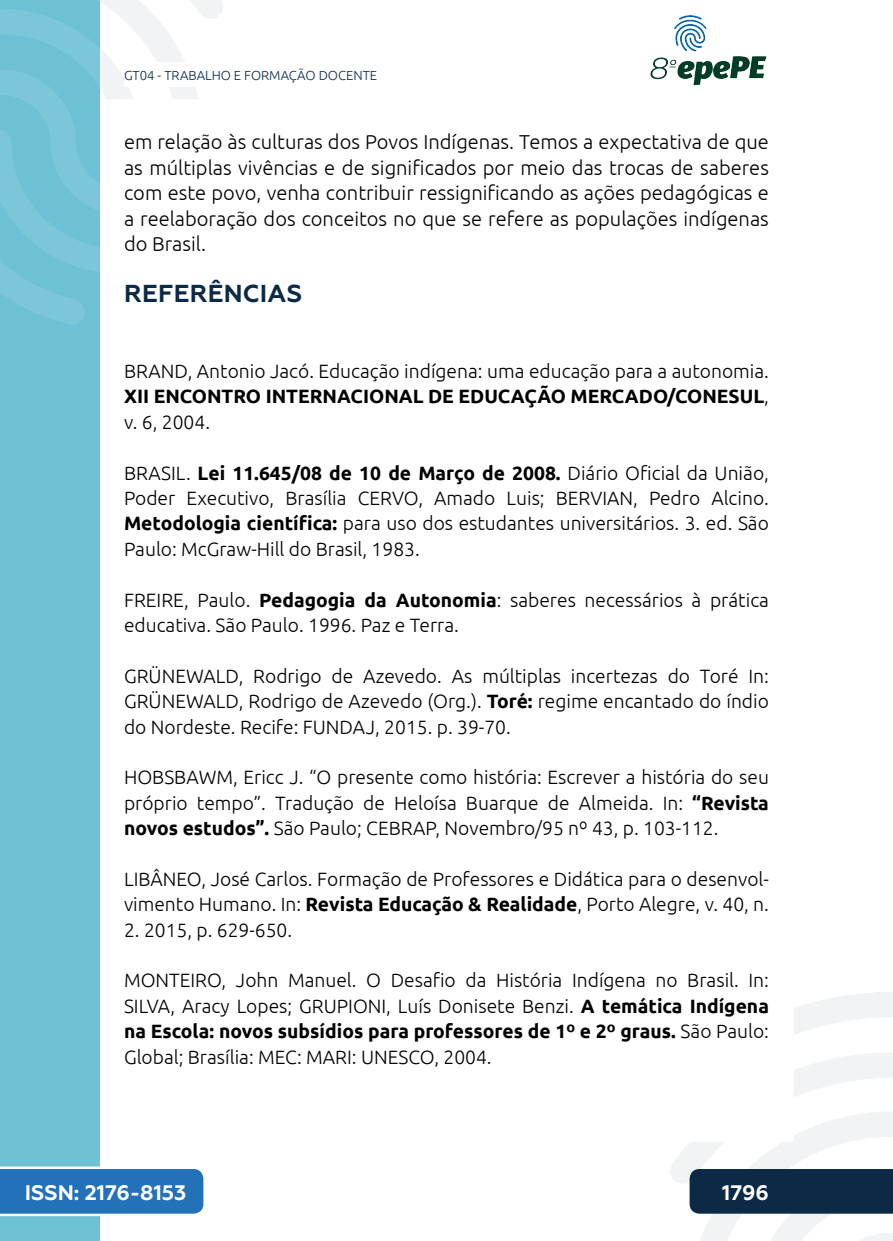
<style>
.page{position:relative;width:893px;height:1241px;background:#fff}
.page>*{position:absolute;margin:0;border:0;box-sizing:border-box;transform-origin:0 0}
._3_SUBTÍTULO{font:700 24.5px "Geometria";letter-spacing:.01em;color:#0c2a46}
.t1{font:700 21px "Geometria";color:#fff}
._5_CORPO{font:300 20.12px/25.4px "Ubuntu";color:#000;text-align:justify}
._11_REFERENCIAS{font:300 19.25px/25.4px "Ubuntu";color:#000;text-align:justify}
.t2{font:300 13.12px "Ubuntu";color:#0c2a46}
.s1{font-weight:700}
</style>
<div class="page">
<svg style="left:670px;top:992px;width:223px;height:248px"></svg>
<svg style="left:99px;top:0;width:124px;height:324px"></svg>
<img style="left:650px;top:15px;width:117px;height:71px">
<div style="left:0;top:0;width:99px;height:1240px;background:#6ec0d5"></div>
<svg style="left:0;top:0;width:99px;height:325px"></svg>
<svg style="left:0;top:1166px;width:203px;height:49px;background:#367dbf"></svg>
<div style="left:690px;top:1168px;width:203px;height:45px;background:#0c2a46"></div>
<div style="left:124px;top:62px;width:516px;height:25px;background:#fff"></div>
<p class="t2" style="left:124px;top:67px;width:255px">GT04 - TRABALHO E FORMAÇÃO DOCENTE</p>
<p class="_5_CORPO" style="left:124px;top:129px;width:646px">em relação às culturas dos Povos Indígenas. Temos a expectativa de que as múltiplas vivências e de significados por meio das trocas de saberes com este povo, venha contribuir ressignificando as ações pedagógicas e a reelaboração dos conceitos no que se refere as populações indígenas do Brasil.</p>
<p class="_3_SUBTÍTULO" style="left:124px;top:279px;width:179px">REFERÊNCIAS</p>
<p class="_11_REFERENCIAS" style="left:124px;top:358px;width:646px">BRAND, Antonio Jacó. Educação indígena: uma educação para a autonomia.<br><span class="s1">XII ENCONTRO INTERNACIONAL DE EDUCAÇÃO MERCADO/CONESUL</span>, v. 6, 2004.</p>
<p class="_11_REFERENCIAS" style="left:124px;top:459px;width:646px">BRASIL. <span class="s1">Lei 11.645/08 de 10 de Março de 2008.</span> Diário Oficial da União, Poder Executivo, Brasília CERVO, Amado Luis; BERVIAN, Pedro Alcino.<br><span class="s1">Metodologia científica:</span> para uso dos estudantes universitários. 3. ed. São Paulo: McGraw-Hill do Brasil, 1983.</p>
<p class="_11_REFERENCIAS" style="left:124px;top:586px;width:646px">FREIRE, Paulo. <span class="s1">Pedagogia da Autonomia</span>: saberes necessários à prática educativa. São Paulo. 1996. Paz e Terra.</p>
<p class="_11_REFERENCIAS" style="left:124px;top:662px;width:646px">GRÜNEWALD, Rodrigo de Azevedo. As múltiplas incertezas do Toré In:<br>GRÜNEWALD, Rodrigo de Azevedo (Org.). <span class="s1">Toré:</span> regime encantado do índio do Nordeste. Recife: FUNDAJ, 2015. p. 39-70.</p>
<p class="_11_REFERENCIAS" style="left:124px;top:764px;width:646px">HOBSBAWM, Ericc J. “O presente como história: Escrever a história do seu próprio tempo”. Tradução de Heloísa Buarque de Almeida. In: <span class="s1">“Revista novos estudos”.</span> São Paulo; CEBRAP, Novembro/95 nº 43, p. 103-112.</p>
<p class="_11_REFERENCIAS" style="left:124px;top:865px;width:646px">LIBÂNEO, José Carlos. Formação de Professores e Didática para o desenvol&shy;vimento Humano. In: <span class="s1">Revista Educação &amp; Realidade</span>, Porto Alegre, v. 40, n.</p>
<p class="_11_REFERENCIAS" style="left:124px;top:916px;width:170px">2. 2015, p. 629-650.</p>
<p class="_11_REFERENCIAS" style="left:124px;top:967px;width:646px">MONTEIRO, John Manuel. O Desafio da História Indígena no Brasil. In:<br>SILVA, Aracy Lopes; GRUPIONI, Luís Donisete Benzi. <span class="s1">A temática Indígena na Escola: novos subsídios para professores de 1º e 2º graus.</span> São Paulo:<br>Global; Brasília: MEC: MARI: UNESCO, 2004.</p>
<p class="t1" style="left:25px;top:1179px;width:163px">ISSN: 2176-8153</p>
<p class="t1" style="left:722px;top:1179px;width:48px">1796</p>
</div>
